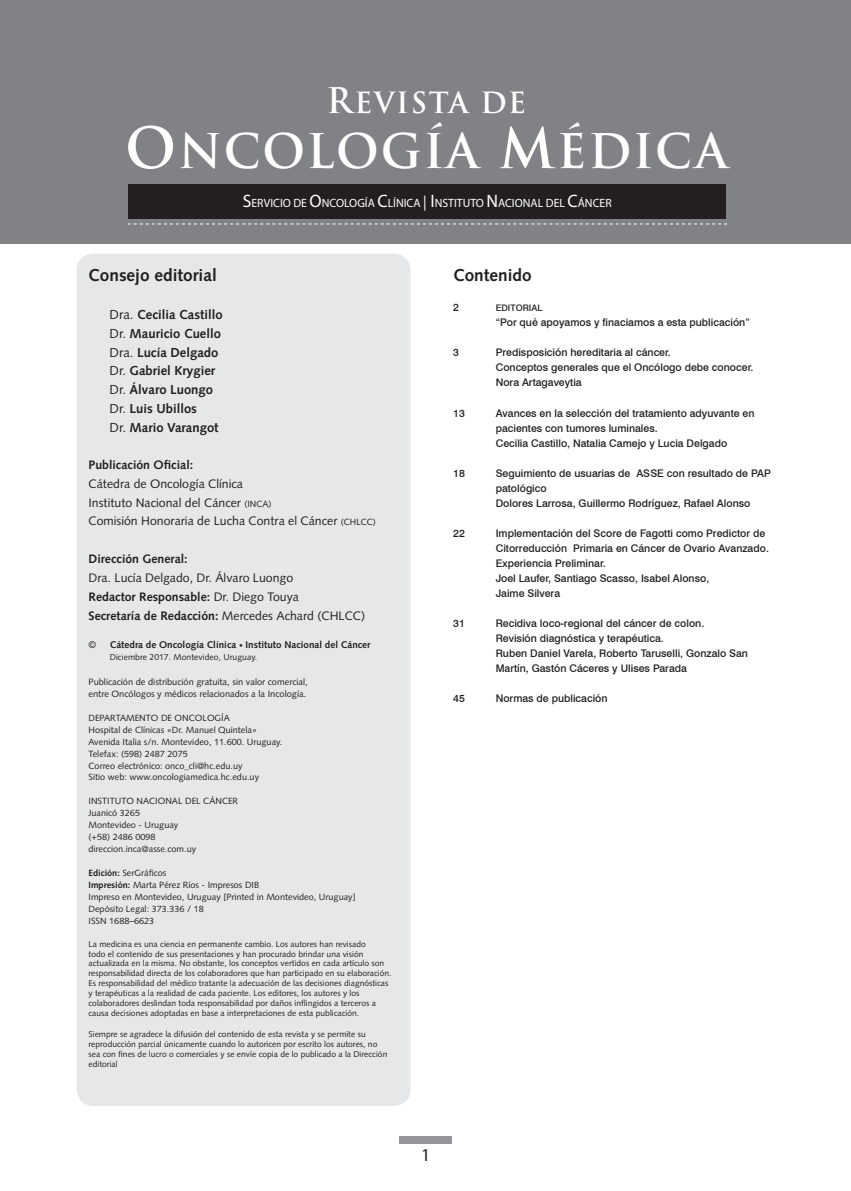
<style>
.page{position:relative;width:851px;height:1191px;background:#fff}
.page>*{position:absolute;margin:0;border:0;box-sizing:border-box;transform-origin:0 0}
.t1{font:700 46.5px "Trajan";letter-spacing:.04em;color:#fff}
.t2{font:700 28.5px "Trajan";letter-spacing:.06em;color:#fff}
.t3{font:18px "Myriad Pro";color:#231f20}
.t4{font:700 17.25px "Syntax LT Std";color:#231f20}
.t5{font:700 13.05px/18.9px "Syntax LT Std";color:#231f20}
.t6{font:12.3px/18.9px "Syntax LT Std";color:#231f20}
.t7{font:700 12.3px "Syntax LT Std";color:#231f20}
.t8{font:12px "Myriad Pro";color:#fff}
.t9{font:500 10.5px/15px "Swiss 721 BT";color:#231f20}
.t10{font:700 9.75px "Syntax LT Std";color:#231f20}
.t11{font:9.75px "Syntax LT Std";color:#231f20}
.t12{font:9.15px/12px "Syntax LT Std";color:#231f20}
.t13{font:9px/12px "Syntax LT Std";color:#231f20}
.t14{font:500 9px "Swiss 721 BT";color:#231f20}
.t15{font:8.55px "Syntax LT Std";color:#231f20}
.t16{font:8.4px/9.9px "Syntax LT Std";color:#231f20}
.s1{font-size:34.5px}
.s2{font-size:55.5px}
.s3{font-size:54px}
.s4{font-size:18px}
.s5{font-size:15px}
.s6{font-weight:400}
.s7{font-size:9px}
.s8{font-weight:700}
.s9{font-weight:400;font-size:7.5px}
</style>
<div class="page">
<div style="left:399px;top:1135px;width:53px;height:8px;background:#939598"></div>
<div style="left:0;top:0;width:850px;height:244px;background:#808285"></div>
<div style="left:77px;top:254px;width:333px;height:852px;background:#e6e7e9;border-radius:17px"></div>
<div style="left:128px;top:184px;width:597px;height:35px;background:#231f20"></div>
<svg style="left:128px;top:223px;width:599px;height:1px"></svg>
<h2 class="t2" style="left:326px;top:84px;width:201px"><span class="s1">R</span>EVISTA DE</h2>
<h1 class="t1" style="left:125px;top:122px;width:604px"><span class="s2">O</span>NCOLOGÍA <span class="s3">M</span>ÉDICA</h1>
<h3 class="t8" style="left:243px;top:195px;width:370px"><span class="s4">S</span>ERVICIO DE <span class="s4">O</span>NCOLOGÍA <span class="s4">C</span>LÍNICA <span class="s5">|</span> <span class="s4">I</span>NSTITUTO <span class="s4">N</span>ACIONAL DEL <span class="s4">C</span>ÁNCER</h3>
<h3 class="t4" style="left:88px;top:265px;width:130px">Consejo editorial</h3>
<h3 class="t5" style="left:110px;top:305px;width:115px"><span class="s6">Dra.</span> Cecilia Castillo<br><span class="s6">Dr.</span> Mauricio Cuello<br><span class="s6">Dra.</span> Lucía Delgado<br><span class="s6">Dr.</span> Gabriel Krygier<br><span class="s6">Dr.</span> Álvaro Luongo<br><span class="s6">Dr.</span> Luis Ubillos<br><span class="s6">Dr.</span> Mario Varangot</h3>
<h3 class="t7" style="left:88px;top:457px;width:106px">Publicación Oficial:</h3>
<h3 class="t6" style="left:88px;top:474px;width:289px">Cátedra de Oncología Clínica<br>Instituto Nacional del Cáncer <span class="s7">(INCA)<br></span>Comisión Honoraria de Lucha Contra el Cáncer <span class="s7">(CHLCC)</span></h3>
<h3 class="t7" style="left:88px;top:552px;width:101px">Dirección General:</h3>
<h3 class="t6" style="left:88px;top:568px;width:278px">Dra. Lucía Delgado, Dr. Álvaro Luongo<br><span class="s8">Redactor Responsable:</span> Dr. Diego Touya<br><span class="s8">Secretaría de Redacción:</span> Mercedes Achard (CHLCC)</h3>
<p class="t11" style="left:88px;top:639px;width:9px">©</p>
<p class="t10" style="left:110px;top:639px;width:262px">Cátedra de Oncología Clínica <span class="s9">•</span> Instituto Nacional del Cáncer</p>
<p class="t15" style="left:110px;top:652px;width:149px">Diciembre 2017. Montevideo, Uruguay.</p>
<p class="t12" style="left:88px;top:675px;width:221px">Publicación de distribución gratuita, sin valor comercial, entre Oncólogos y médicos relacionados a la Incología.</p>
<p class="t13" style="left:88px;top:711px;width:195px">DEPARTAMENTO DE ONCOLOGÍA<br>Hospital de Clínicas «Dr. Manuel Quintela» Avenida Italia s/n. Montevideo, 11.600. Uruguay.<br>Telefax: (598) 2487 2075<br>Correo electrónico: onco_cli@hc.edu.uy<br>Sitio web: www.oncologiamedica.hc.edu.uy</p>
<p class="t13" style="left:88px;top:795px;width:151px">INSTITUTO NACIONAL DEL CÁNCER<br>Juanicó 3265<br>Montevideo - Uruguay<br>(+58) 2486 0098 direccion.inca@asse.com.uy</p>
<p class="t13" style="left:88px;top:867px;width:269px"><span class="s8">Edición:</span> SerGráficos<br><span class="s8">Impresión:</span> Marta Pérez Ríos - Impresos DIB<br>Impreso en Montevideo, Uruguay [Printed in Montevideo, Uruguay] Depósito Legal: 373.336 / 18<br>ISSN 1688–6623</p>
<p class="t16" style="left:88px;top:938px;width:304px">La medicina es una ciencia en permanente cambio. Los autores han revisado<br>todo el contenido de sus presentaciones y han procurado brindar una visión actualizada en la misma. No obstante, los conceptos vertidos en cada artículo son responsabilidad directa de los colaboradores que han participado en su elaboración.<br>Es responsabilidad del médico tratante la adecuación de las decisiones diagnósticas y terapéuticas a la realidad de cada paciente. Los editores, los autores y los colaboradores deslindan toda responsabilidad por daños inflingidos a terceros a causa decisiones adoptadas en base a interpretaciones de esta publicación.</p>
<p class="t16" style="left:88px;top:1029px;width:300px">Siempre se agradece la difusión del contenido de esta revista y se permite su reproducción parcial únicamente cuando lo autoricen por escrito los autores, no sea con fines de lucro o comerciales y se envíe copia de lo publicado a la Dirección editorial</p>
<h3 class="t4" style="left:453px;top:266px;width:80px">Contenido</h3>
<p class="t9" style="left:453px;top:300px;width:7px">2</p>
<p class="t14" style="left:495px;top:303px;width:48px">EDITORIAL</p>
<p class="t9" style="left:495px;top:315px;width:256px">“Por qué apoyamos y finaciamos a esta publicación”</p>
<p class="t9" style="left:453px;top:345px;width:7px">3</p>
<p class="t9" style="left:495px;top:345px;width:259px">Predisposición hereditaria al cáncer.<br>Conceptos generales que el Oncólogo debe conocer.<br>Nora Artagaveytia</p>
<p class="t9" style="left:453px;top:405px;width:13px">13</p>
<p class="t9" style="left:495px;top:405px;width:260px">Avances en la selección del tratamiento adyuvante en pacientes con tumores luminales.<br>Cecilia Castillo, Natalia Camejo y Lucia Delgado</p>
<p class="t9" style="left:453px;top:465px;width:13px">18</p>
<p class="t9" style="left:495px;top:465px;width:276px">Seguimiento de usuarias de ASSE con resultado de PAP patológico<br>Dolores Larrosa, Guillermo Rodríguez, Rafael Alonso</p>
<p class="t9" style="left:453px;top:525px;width:13px">22</p>
<p class="t9" style="left:495px;top:525px;width:275px">Implementación del Score de Fagotti como Predictor de Citorreducción Primaria en Cáncer de Ovario Avanzado.<br>Experiencia Preliminar.<br>Joel Laufer, Santiago Scasso, Isabel Alonso,<br>Jaime Silvera</p>
<p class="t9" style="left:453px;top:615px;width:13px">31</p>
<p class="t9" style="left:495px;top:615px;width:254px">Recidiva loco-regional del cáncer de colon.<br>Revisión diagnóstica y terapéutica.<br>Ruben Daniel Varela, Roberto Taruselli, Gonzalo San Martín, Gastón Cáceres y Ulises Parada</p>
<p class="t9" style="left:453px;top:690px;width:13px">45</p>
<p class="t9" style="left:495px;top:690px;width:113px">Normas de publicación</p>
<h3 class="t3" style="left:421px;top:1143px;width:11px">1</h3>
</div>
